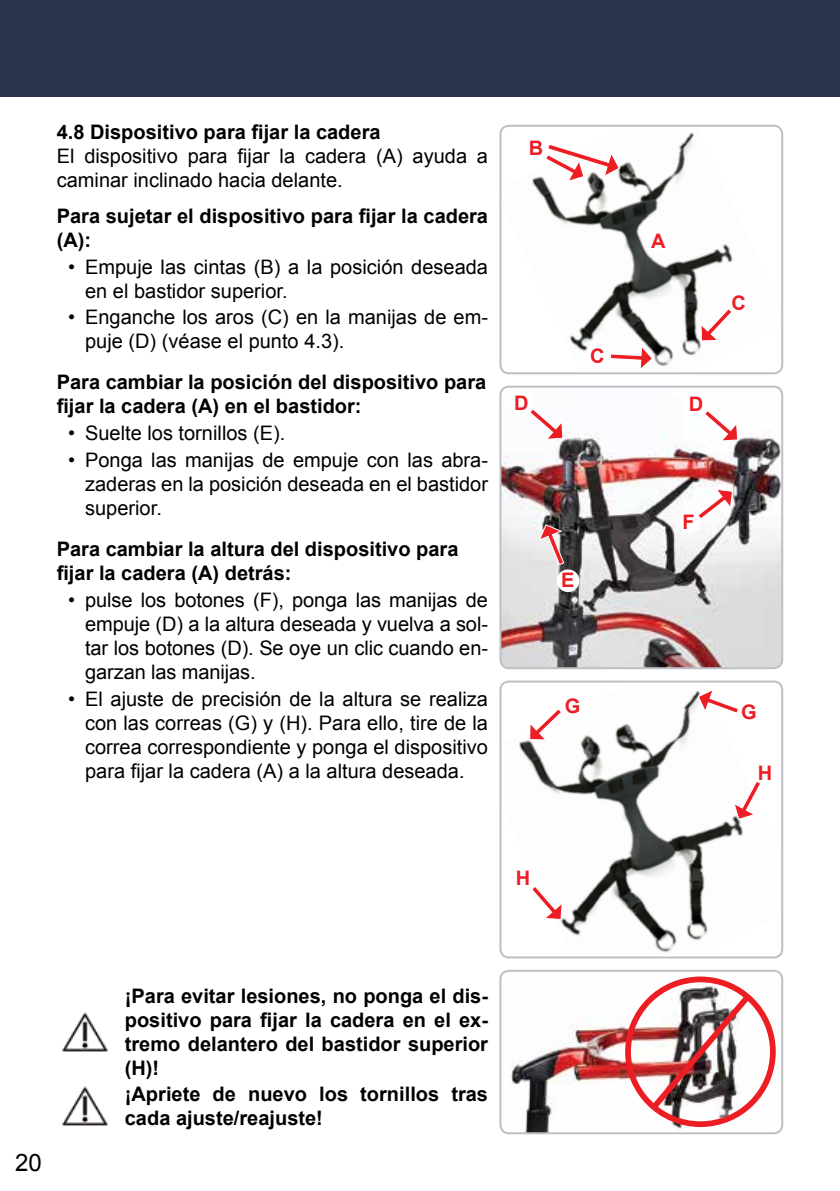
<style>
.page{position:relative;width:840px;height:1191px;background:#fff}
.page>*{position:absolute;margin:0;border:0;box-sizing:border-box;transform-origin:0 0}
.t1{font:24px "Arial";color:#000}
.t2{font:20px/24px "Arial";color:#000}
.t3{font:700 20px/24.2px "Arial";color:#000}
.t4{font:700 20px "Arial";color:#ed1d24}
</style>
<div class="page">
<div style="left:0;top:0;width:839px;height:96px;background:#2b344c"></div>
<img style="left:62px;top:1012px;width:47px;height:40px">
<img style="left:62px;top:1086px;width:47px;height:40px">
<img style="left:502px;top:387px;width:279px;height:281px">
<div style="left:499px;top:386px;width:283px;height:283px;border:2px solid #c0bfc7;border-radius:9px"></div>
<div style="left:556px;top:569px;width:23px;height:23px;background:#fff;border-radius:50%"></div>
<svg style="left:538px;top:524px;width:26px;height:41px"></svg>
<div style="left:677px;top:511px;width:23px;height:22px;background:#fff;border-radius:50%"></div>
<svg style="left:697px;top:489px;width:35px;height:30px"></svg>
<div style="left:684px;top:393px;width:23px;height:23px;background:#fff;border-radius:50%"></div>
<svg style="left:703px;top:410px;width:34px;height:31px"></svg>
<div style="left:509px;top:392px;width:23px;height:22px;background:#fff;border-radius:50%"></div>
<svg style="left:529px;top:408px;width:34px;height:32px"></svg>
<img style="left:502px;top:681px;width:279px;height:276px">
<div style="left:499px;top:680px;width:283px;height:278px;border:2px solid #c0bfc7;border-radius:9px"></div>
<div style="left:511px;top:867px;width:23px;height:23px;background:#fff;border-radius:50%"></div>
<svg style="left:531px;top:885px;width:31px;height:35px"></svg>
<div style="left:753px;top:762px;width:22px;height:23px;background:#fff;border-radius:50%"></div>
<svg style="left:733px;top:780px;width:27px;height:39px"></svg>
<div style="left:736px;top:700px;width:23px;height:23px;background:#fff;border-radius:50%"></div>
<svg style="left:697px;top:689px;width:41px;height:24px"></svg>
<div style="left:560px;top:694px;width:23px;height:23px;background:#fff;border-radius:50%"></div>
<svg style="left:529px;top:708px;width:32px;height:32px"></svg>
<img style="left:502px;top:972px;width:279px;height:161px">
<div style="left:499px;top:969px;width:283px;height:165px;border:2px solid #c0bfc7;border-radius:9px"></div>
<div style="left:624px;top:976px;width:151px;height:151px;border:6px solid #ed1d24;border-radius:50%"></div>
<img style="left:646px;top:990px;width:107px;height:123px">
<img style="left:502px;top:126px;width:279px;height:247px">
<div style="left:499px;top:125px;width:283px;height:249px;border:2px solid #c0bfc7;border-radius:9px"></div>
<div style="left:646px;top:230px;width:23px;height:23px;background:#fff;border-radius:50%"></div>
<div style="left:585px;top:344px;width:23px;height:23px;background:#fff;border-radius:50%"></div>
<svg style="left:609px;top:345px;width:43px;height:25px"></svg>
<div style="left:727px;top:292px;width:22px;height:22px;background:#fff;border-radius:50%"></div>
<svg style="left:700px;top:308px;width:32px;height:33px"></svg>
<div style="left:524px;top:137px;width:23px;height:23px;background:#fff;border-radius:50%"></div>
<svg style="left:545px;top:144px;width:74px;height:38px"></svg>
<p class="t3" style="left:57px;top:121px;width:325px">4.8 Dispositivo para fijar la cadera</p>
<p class="t2" style="left:57px;top:144px;width:432px">El dispositivo para fijar la cadera (A) ayuda a caminar inclinado hacia delante.</p>
<p class="t3" style="left:57px;top:204px;width:432px">Para sujetar el dispositivo para fijar la cadera (A):</p>
<p class="t2" style="left:85px;top:255px;width:404px;text-indent:-17px">• Empuje las cintas (B) a la posición deseada en el bastidor superior.</p>
<p class="t2" style="left:85px;top:305px;width:404px;text-indent:-17px">• Enganche los aros (C) en la manijas de em&shy;puje (D) (véase el punto 4.3).</p>
<p class="t3" style="left:57px;top:371px;width:431px">Para cambiar la posición del dispositivo para fijar la cadera (A) en el bastidor:</p>
<p class="t2" style="left:68px;top:421px;width:219px">• Suelte los tornillos (E).</p>
<p class="t2" style="left:85px;top:448px;width:404px;text-align:justify;text-indent:-17px">• Ponga las manijas de empuje con las abra&shy;zaderas en la posición deseada en el bastidor superior.</p>
<p class="t3" style="left:57px;top:538px;width:403px">Para cambiar la altura del dispositivo para fijar la cadera (A) detrás:</p>
<p class="t2" style="left:85px;top:588px;width:404px;text-align:justify;text-indent:-17px">• pulse los botones (F), ponga las manijas de empuje (D) a la altura deseada y vuelva a sol&shy;tar los botones (D). Se oye un clic cuando en&shy;garzan las manijas.</p>
<p class="t2" style="left:85px;top:687px;width:404px;text-align:justify;text-indent:-17px">• El ajuste de precisión de la altura se realiza con las correas (G) y (H). Para ello, tire de la correa correspondiente y ponga el dispositivo para fijar la cadera (A) a la altura deseada.</p>
<p class="t4" style="left:528px;top:135px;width:16px">B</p>
<p class="t4" style="left:590px;top:342px;width:16px">C</p>
<p class="t4" style="left:651px;top:228px;width:16px">A</p>
<p class="t4" style="left:514px;top:389px;width:16px">D</p>
<p class="t4" style="left:688px;top:391px;width:16px">D</p>
<p class="t4" style="left:731px;top:289px;width:16px">C</p>
<p class="t4" style="left:560px;top:567px;width:15px">E</p>
<p class="t4" style="left:682px;top:508px;width:14px">F</p>
<p class="t4" style="left:564px;top:692px;width:17px">G</p>
<p class="t4" style="left:740px;top:698px;width:17px">G</p>
<p class="t4" style="left:757px;top:760px;width:16px">H</p>
<p class="t4" style="left:515px;top:865px;width:16px">H</p>
<p class="t1" style="left:15px;top:1147px;width:28px">20</p>
<p class="t3" style="left:125px;top:985px;width:364px">¡Para evitar lesiones, no ponga el dis&shy;positivo para fijar la cadera en el ex&shy;tremo delantero del bastidor superior (H)!<br>¡Apriete de nuevo los tornillos tras cada ajuste/reajuste!</p>
</div>
